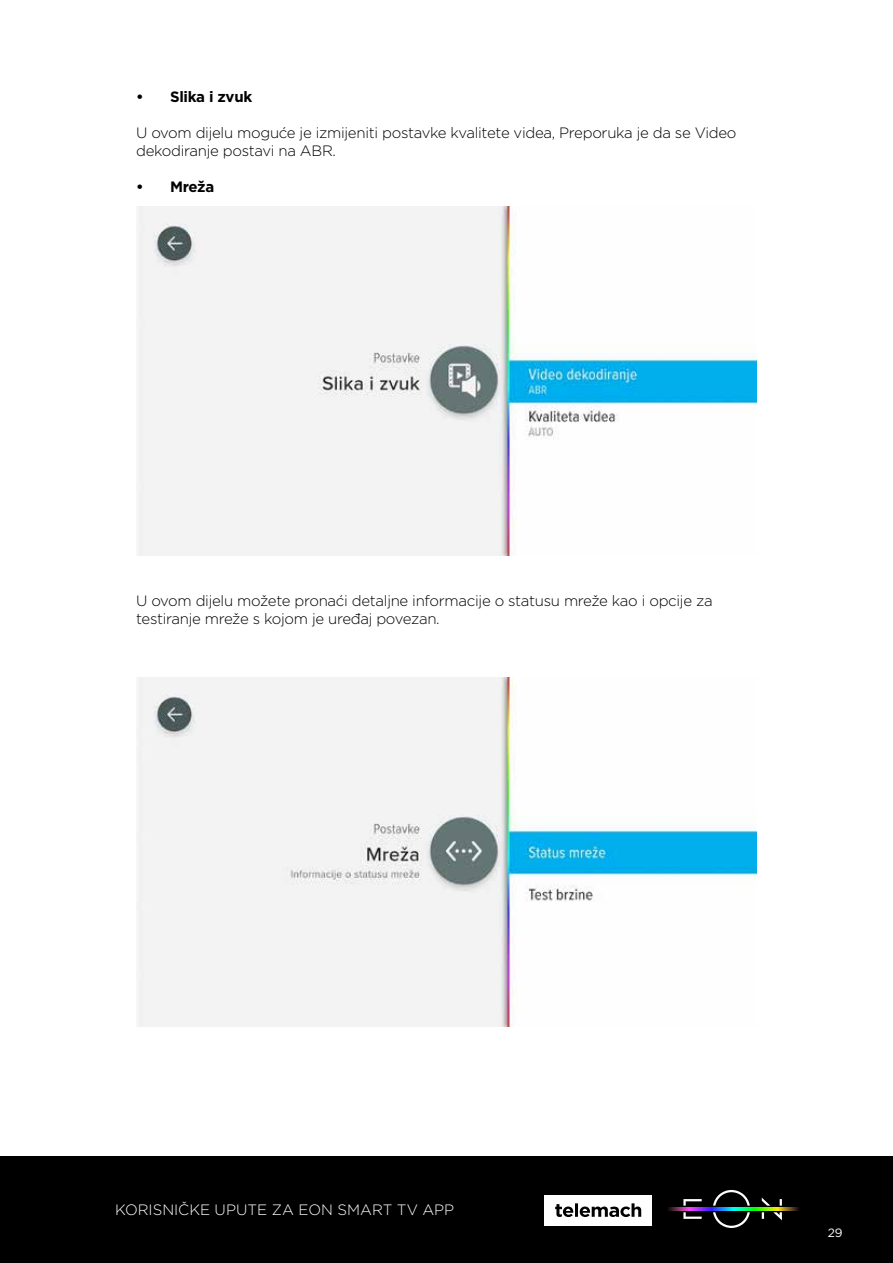
<style>
.page{position:relative;width:893px;height:1263px;background:#fff}
.page>*{position:absolute;margin:0;border:0;box-sizing:border-box;transform-origin:0 0}
.t1{font:300 15px/18px "Gotham";letter-spacing:-.02em;color:#000}
.t2{font:300 15px "Gotham";color:#fff}
.t3{font:700 15px "Gotham";letter-spacing:-.02em;color:#000}
.t4{font:12px "Gotham";color:#fff}
</style>
<div class="page">
<div style="left:0;top:1157px;width:893px;height:106px;background:#000"></div>
<svg style="left:683px;top:1190px;width:99px;height:38px"></svg>
<svg style="left:668px;top:1207px;width:131px;height:3px"></svg>
<div style="left:544px;top:1195px;width:108px;height:31px;background:#fff"></div>
<svg style="left:555px;top:1203px;width:86px;height:14px"></svg>
<img style="left:138px;top:206px;width:619px;height:350px">
<img style="left:137px;top:677px;width:620px;height:349px">
<p class="t3" style="left:136px;top:87px;width:118px">• Slika i zvuk</p>
<p class="t1" style="left:136px;top:123px;width:602px">U ovom dijelu moguće je izmijeniti postavke kvalitete videa, Preporuka je da se Video dekodiranje postavi na ABR.</p>
<p class="t3" style="left:136px;top:177px;width:80px">• Mreža</p>
<p class="t1" style="left:136px;top:591px;width:578px">U ovom dijelu možete pronaći detaljne informacije o statusu mreže kao i opcije za testiranje mreže s kojom je uređaj povezan.</p>
<p class="t2" style="left:115px;top:1201px;width:341px">KORISNIČKE UPUTE ZA EON SMART TV APP</p>
<p class="t4" style="left:828px;top:1225px;width:16px">29</p>
</div>
